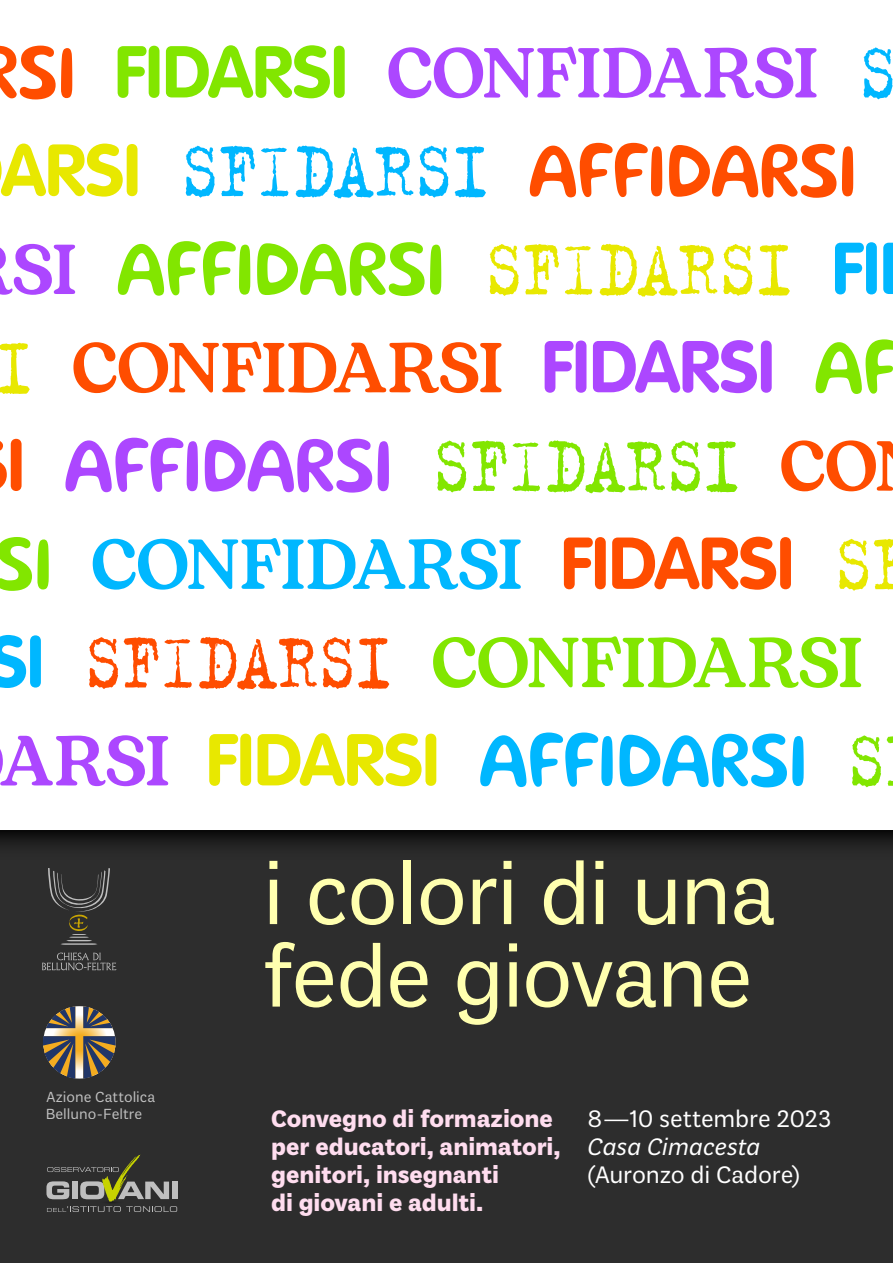
<style>
.page{position:relative;width:893px;height:1263px;background:#fff}
.page>*{position:absolute;margin:0;border:0;box-sizing:border-box;transform-origin:0 0}
.t1{font:93px/82.5px "Plan Grotesque";letter-spacing:-.02em;color:#ffffaf}
.t2{font:500 83.1px/98.2px "Gluten";letter-spacing:-.01em;color:#ff4d00;scale:.8 1}
.t3{font:500 83.1px "Gluten";letter-spacing:-.01em;color:#00b7ff;scale:.8 1}
.t4{font:500 83.1px "Gluten";letter-spacing:-.01em;color:#ac47ff;scale:.8 1}
.t5{font:70.5px/98.2px "Bogart Variable Trial";letter-spacing:-.015em;color:#00b7ff}
.t6{font:70.5px "Bogart Variable Trial";letter-spacing:-.015em;color:#ac47ff}
.t7{font:70.5px "Bogart Variable Trial";letter-spacing:-.015em;color:#ff4d00}
.t8{font:700 25.5px/28px "Plan Grotesque";letter-spacing:-.005em;color:#ffddef}
.t9{font:25.5px "Plan Grotesque";letter-spacing:-.005em;color:#fff}
.t10{font:italic 25.5px "Plan Grotesque";letter-spacing:-.005em;color:#fff}
.t11{font:15.6px/17.1px "Plan Grotesque";letter-spacing:.005em;color:#fff}
.s1{font-family:"Gluten";font-weight:500;font-size:83.1px;color:#ff4d00}
.s2{font-family:"VAG Rounded Std";font-weight:700;font-size:72.15px;color:#82e600}
.s3{font-family:"Trixie";font-size:86.7px;color:#00b7ff}
.s4{font-family:"VAG Rounded Std";font-weight:700;font-size:72.15px;color:#e8e800}
.s5{font-family:"Trixie";font-weight:400;font-size:86.7px;color:#00b7ff}
.s6{font-family:"Trixie";font-weight:300;font-size:86.7px;color:#00b7ff}
.s7{font-family:"Bogart Variable Trial";font-weight:400;font-size:70.5px;color:#ac47ff}
.s8{color:#82e600}
.s9{font-family:"Trixie";font-weight:400;font-size:86.7px;color:#e8e800}
.s10{font-family:"Trixie";font-weight:300;font-size:86.7px;color:#e8e800}
.s11{font-family:"VAG Rounded Std";font-weight:700;font-size:72.15px;color:#00b7ff}
.s12{font-family:"Trixie";font-size:86.7px;color:#e8e800}
.s13{font-family:"VAG Rounded Std";font-weight:700;font-size:72.15px;color:#ac47ff}
.s14{font-family:"Gluten";font-weight:500;font-size:83.1px;color:#82e600}
.s15{font-family:"VAG Rounded Std";font-weight:700;font-size:72.15px;color:#ff4d00}
.s16{font-family:"Trixie";font-weight:400;font-size:86.7px;color:#82e600}
.s17{font-family:"Trixie";font-weight:300;font-size:86.7px;color:#82e600}
.s18{font-family:"Bogart Variable Trial";font-weight:400;font-size:70.5px;color:#ff4d00}
.s19{font-family:"VAG Rounded Std";font-weight:700;font-size:72.15px}
.s20{font-family:"Trixie";font-size:86.7px;color:#ff4d00}
.s21{font-family:"Trixie";font-weight:300;font-size:86.7px;color:#ff4d00}
</style>
<div class="page">
<div style="left:0;top:831px;width:893px;height:432px;background:#2d2d2d"></div>
<svg style="left:0;top:831px;width:893px;height:14px"></svg>
<svg style="left:43px;top:1006px;width:73px;height:73px"></svg>
<svg style="left:42px;top:953px;width:75px;height:17px"></svg>
<svg style="left:48px;top:868px;width:62px;height:77px"></svg>
<div style="left:172px;top:1181px;width:6px;height:18px;background:#bfbfbf"></div>
<svg style="left:46px;top:1154px;width:131px;height:58px"></svg>
<h3 class="t6" style="left:19px;top:23px;width:881px"><span class="s1">SI</span> <span class="s2">FIDARSI</span> CONFIDARSI <span class="s3">S</span></h3>
<h2 class="t2" style="left:1px;top:115px;width:1101px"><span class="s4">ARSI</span> <span class="s5">SF</span><span class="s6">I</span><span class="s5">DARSI</span> AFFIDARSI<br><span class="s7">SI</span> <span class="s8">AFFIDARSI</span> <span class="s9">SF</span><span class="s10">I</span><span class="s9">DARSI</span> <span class="s11">FI</span></h2>
<h3 class="t7" style="left:-7px;top:318px;width:909px"><span class="s12">I</span> CONFIDARSI <span class="s13">FIDARSI</span> <span class="s14">AF</span></h3>
<h2 class="t4" style="left:8px;top:407px;width:1089px"><span class="s15">I</span> AFFIDARSI <span class="s16">SF</span><span class="s17">I</span><span class="s16">DARSI</span> <span class="s18">CO</span></h2>
<h3 class="t5" style="left:-11px;top:514px;width:924px"><span class="s14">SI</span> CONFIDARSI <span class="s15">FIDARSI</span> <span class="s12">SF<br></span><span class="s19">SI</span> <span class="s20">SF</span><span class="s21">I</span><span class="s20">DARSI</span> <span class="s8">CONFIDARSI</span></h3>
<h2 class="t3" style="left:0;top:702px;width:1110px"><span class="s7">ARSI</span> <span class="s4">FIDARSI</span> AFFIDARSI <span class="s16">S</span></h2>
<p class="t11" style="left:46px;top:1088px;width:111px">Azione Cattolica<br>Belluno-Feltre</p>
<h1 class="t1" style="left:263px;top:853px;width:516px">i colori di una fede giovane</h1>
<p class="t8" style="left:271px;top:1104px;width:291px">Convegno di formazione per educatori, animatori, genitori, insegnanti<br>di giovani e adulti.</p>
<p class="t9" style="left:588px;top:1104px;width:246px">8—10 settembre 2023</p>
<p class="t10" style="left:588px;top:1132px;width:174px">Casa Cimacesta</p>
<p class="t9" style="left:588px;top:1160px;width:214px">(Auronzo di Cadore)</p>
</div>
